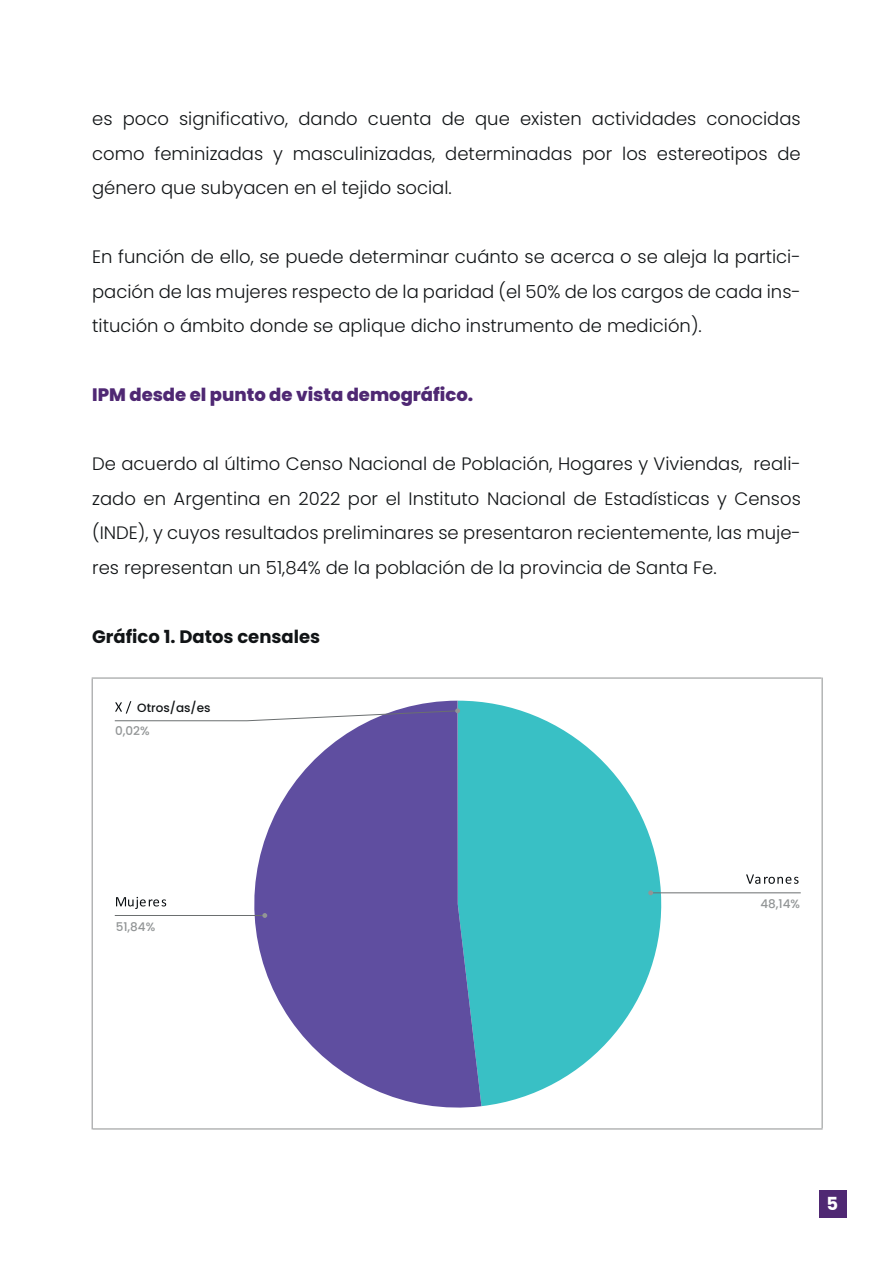
<style>
.page{position:relative;width:893px;height:1263px;background:#fff}
.page>*{position:absolute;margin:0;border:0;box-sizing:border-box;transform-origin:0 0}
.t1{font:300 18px/34.5px "Poppins";color:#111416;text-align:justify}
.t2{font:800 18px "Poppins";color:#4f2873}
.t3{font:700 18px "Poppins";color:#111416}
.t4{font:700 18px "Poppins";color:#fff}
.t5{font:500 12px "Poppins";color:#929596}
.t6{font:500 12px "Poppins";color:#111416}
</style>
<div class="page">
<svg style="left:481px;top:702px;width:186px;height:404px;fill:#39c0c5"></svg>
<svg style="left:254px;top:701px;width:227px;height:407px;fill:#5f4ea0"></svg>
<svg style="left:114px;top:701px;width:346px;height:217px"></svg>
<svg style="left:746px;top:874px;width:52px;height:10px"></svg>
<hr style="left:651px;top:892px;width:150px;height:1px;background:#6b6f70">
<svg style="left:648px;top:890px;width:5px;height:5px"></svg>
<hr style="left:92px;top:678px;width:729px;height:1px;background:#8e9091">
<hr style="left:822px;top:678px;width:1px;height:450px;background:#8e9091">
<hr style="left:93px;top:1128px;width:729px;height:1px;background:#8e9091">
<hr style="left:92px;top:679px;width:1px;height:450px;background:#8e9091">
<div style="left:819px;top:1190px;width:28px;height:28px;background:#4f2873"></div>
<p class="t1" style="left:92px;top:102px;width:710px">es poco significativo, dando cuenta de que existen actividades conocidas como feminizadas y masculinizadas, determinadas por los estereotipos de género que subyacen en el tejido social.</p>
<p class="t1" style="left:92px;top:240px;width:710px">En función de ello, se puede determinar cuánto se acerca o se aleja la partici&shy;pación de las mujeres respecto de la paridad (el 50% de los cargos de cada ins&shy;titución o ámbito donde se aplique dicho instrumento de medición).</p>
<p class="t2" style="left:92px;top:384px;width:383px">IPM desde el punto de vista demográfico.</p>
<p class="t1" style="left:92px;top:447px;width:710px">De acuerdo al último Censo Nacional de Población, Hogares y Viviendas, reali&shy;zado en Argentina en 2022 por el Instituto Nacional de Estadísticas y Censos (INDE), y cuyos resultados preliminares se presentaron recientemente, las muje&shy;res representan un 51,84% de la población de la provincia de Santa Fe.</p>
<p class="t3" style="left:92px;top:626px;width:230px">Gráfico 1. Datos censales</p>
<p class="t6" style="left:137px;top:700px;width:75px">Otros/as/es</p>
<p class="t5" style="left:115px;top:724px;width:36px">0,02%</p>
<p class="t5" style="left:116px;top:920px;width:41px">51,84%</p>
<p class="t5" style="left:760px;top:897px;width:41px">48,14%</p>
<p class="t4" style="left:826px;top:1193px;width:13px">5</p>
</div>
